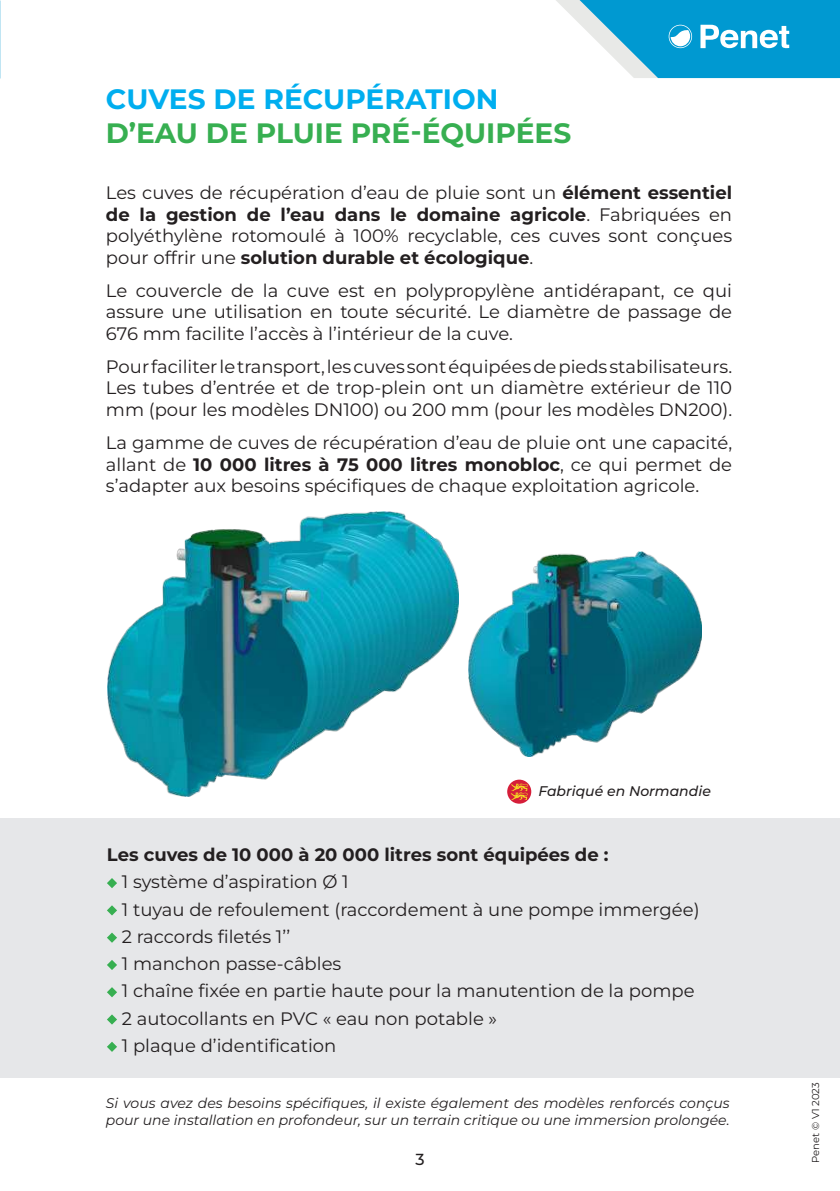
<style>
.page{position:relative;width:840px;height:1191px;background:#fff}
.page>*{position:absolute;margin:0;border:0;box-sizing:border-box;transform-origin:0 0}
.t1{font:700 28px "Montserrat";color:#37af51}
.t2{font:700 28px "Montserrat";color:#00aeef}
.t3{font:18px/21.6px "Montserrat";color:#231f20;text-align:justify}
.t4{font:700 18px "Montserrat";color:#231f20}
.t5{font:500 16px "Montserrat";color:#231f20}
.t6{font:italic 14px/16.8px "Montserrat";color:#231f20}
.t7{font:italic 500 14px "Montserrat";color:#231f20}
.t8{font:10px "Montserrat";color:#231f20}
.s1{font-weight:700}
</style>
<div class="page">
<div style="left:0;top:818px;width:839px;height:259px;background:#e6e7e9"></div>
<img style="left:107px;top:511px;width:351px;height:286px">
<div style="left:507px;top:779px;width:24px;height:24px;background:#d61e39;border-radius:50%"></div>
<svg style="left:510px;top:783px;width:18px;height:17px"></svg>
<svg style="left:556px;top:0;width:283px;height:78px"></svg>
<img style="left:468px;top:551px;width:232px;height:205px">
<svg style="left:107px;top:878px;width:10px;height:10px"></svg>
<svg style="left:107px;top:905px;width:10px;height:10px"></svg>
<svg style="left:107px;top:932px;width:10px;height:10px"></svg>
<svg style="left:107px;top:960px;width:10px;height:10px"></svg>
<svg style="left:107px;top:987px;width:10px;height:10px"></svg>
<svg style="left:107px;top:1014px;width:10px;height:10px"></svg>
<svg style="left:107px;top:1042px;width:10px;height:10px"></svg>
<h1 class="t2" style="left:106px;top:80px;width:393px">CUVES DE RÉCUPÉRATION</h1>
<h1 class="t1" style="left:106px;top:114px;width:466px">D’EAU DE PLUIE PRÉ-ÉQUIPÉES</h1>
<p class="t3" style="left:106px;top:181px;width:627px">Les cuves de récupération d’eau de pluie sont un <span class="s1">élément essentiel de la gestion de l’eau dans le domaine agricole</span>. Fabriquées en polyéthylène rotomoulé à 100% recyclable, ces cuves sont conçues pour offrir une <span class="s1">solution durable et écologique</span>.</p>
<p class="t3" style="left:106px;top:279px;width:627px">Le couvercle de la cuve est en polypropylène antidérapant, ce qui assure une utilisation en toute sécurité. Le diamètre de passage de 676 mm facilite l’accès à l’intérieur de la cuve.</p>
<p class="t3" style="left:106px;top:355px;width:627px">Pour faciliter le transport, les cuves sont équipées de pieds stabilisateurs.<br>Les tubes d’entrée et de trop-plein ont un diamètre extérieur de 110 mm (pour les modèles DN100) ou 200 mm (pour les modèles DN200).</p>
<p class="t3" style="left:106px;top:431px;width:627px">La gamme de cuves de récupération d’eau de pluie ont une capacité, allant de <span class="s1">10 000 litres à 75 000 litres monobloc</span>, ce qui permet de s’adapter aux besoins spécifiques de chaque exploitation agricole.</p>
<p class="t7" style="left:538px;top:781px;width:174px">Fabriqué en Normandie</p>
<p class="t4" style="left:107px;top:842px;width:503px">Les cuves de 10 000 à 20 000 litres sont équipées de :</p>
<p class="t3" style="left:122px;top:867px;width:579px;line-height:27.2px;text-align:left">1 système d’aspiration Ø 1<br>1 tuyau de refoulement (raccordement à une pompe immergée)<br>2 raccords filetés 1’’<br>1 manchon passe-câbles<br>1 chaîne fixée en partie haute pour la manutention de la pompe 2 autocollants en PVC « eau non potable »<br>1 plaque d’identification</p>
<p class="t6" style="left:106px;top:1094px;width:625px">Si vous avez des besoins spécifiques, il existe également des modèles renforcés conçus pour une installation en profondeur, sur un terrain critique ou une immersion prolongée.</p>
<p class="t5" style="left:415px;top:1148px;width:11px">3</p>
<p class="t8" style="left:808px;top:1162px;width:82px;rotate:-90deg">Penet © V1 2023</p>
</div>
